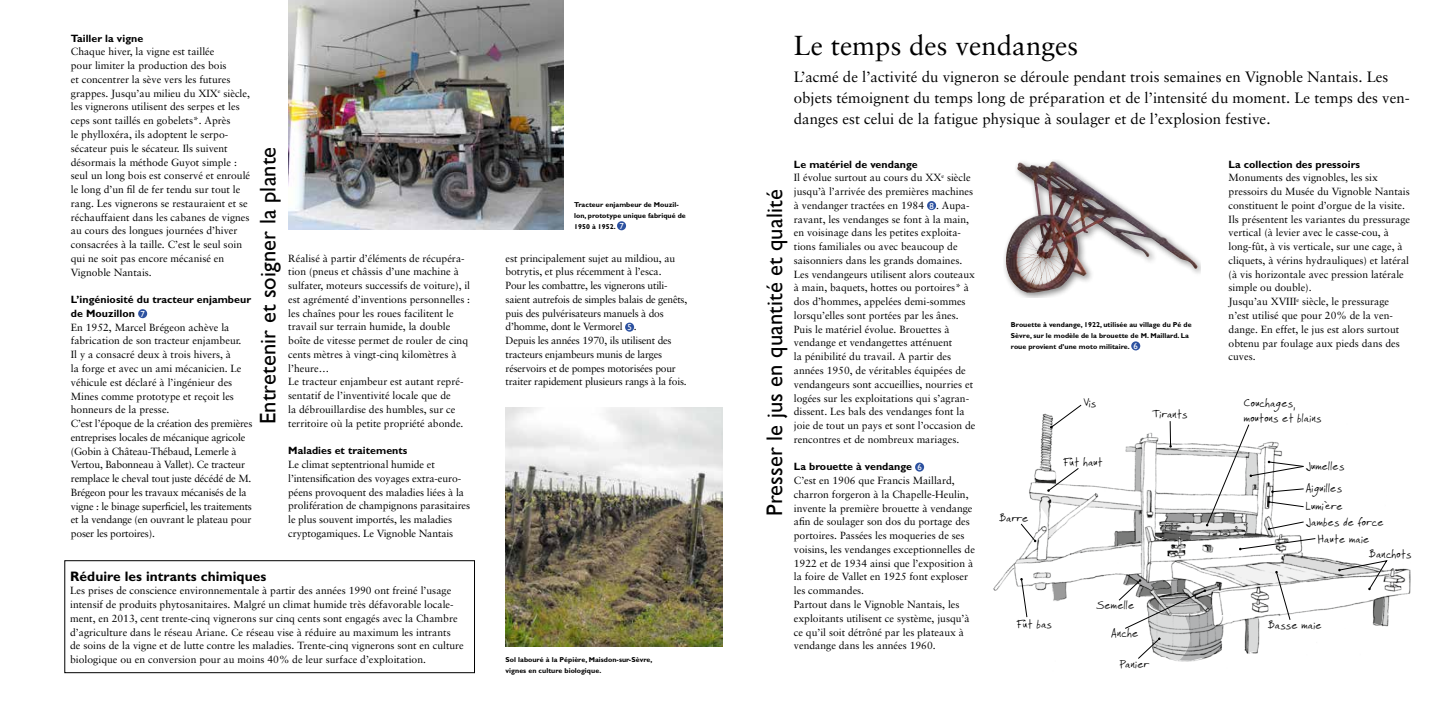
<style>
.page{position:relative;width:1446px;height:720px;background:#fff}
.page>*{position:absolute;margin:0;border:0;box-sizing:border-box;transform-origin:0 0}
.t1{font:27.5px "Sabon";letter-spacing:.005em;color:#000}
.t2{font:22.5px "Gill Sans";letter-spacing:.005em;color:#000}
.t3{font:15px/20.6px "Sabon";color:#000}
.t4{font:700 13.75px "Gill Sans";letter-spacing:.005em;color:#000}
.t5{font:12.5px/27.5px "Faraco Hand";letter-spacing:.005em;color:#000}
.t6{font:700 10.62px/13.8px "Gill Sans";letter-spacing:.005em;color:#000}
.t7{font:10.38px/13.8px "Sabon";color:#000}
.t8{font:10.38px/13.8px "Sabon";letter-spacing:-.02em;color:#000}
.t9{font:700 7.12px/11.2px "Gill Sans";letter-spacing:.005em;color:#000}
.s1{font-weight:400;font-size:8.75px;color:#fff}
.s2{font-family:"Gill Sans";font-size:8.75px;color:#fff}
</style>
<div class="page">
<div style="left:138px;top:309px;width:9px;height:9px;background:#2c51a0;border-radius:50%"></div>
<div style="left:1004px;top:159px;width:196px;height:138px;background:#000;opacity:.5"></div>
<img style="left:1006px;top:161px;width:46px;height:101px">
<div style="left:1131px;top:341px;width:9px;height:9px;background:#2c51a0;border-radius:50%"></div>
<div style="left:617px;top:221px;width:9px;height:9px;background:#2c51a0;border-radius:50%"></div>
<img style="left:288px;top:0;width:275px;height:229px">
<div style="left:64px;top:560px;width:411px;height:112px;border:1px solid #000"></div>
<div style="left:625px;top:322px;width:9px;height:9px;background:#2c51a0;border-radius:50%"></div>
<img style="left:506px;top:407px;width:217px;height:239px">
<div style="left:927px;top:201px;width:9px;height:9px;background:#2c51a0;border-radius:50%"></div>
<div style="left:915px;top:462px;width:9px;height:9px;background:#2c51a0;border-radius:50%"></div>
<img style="left:993px;top:563px;width:418px;height:99px">
<svg style="left:1015px;top:404px;width:373px;height:256px"></svg>
<p class="t6" style="left:71px;top:31px;width:74px">Tailler la vigne</p>
<p class="t7" style="left:71px;top:45px;width:181px">Chaque hiver, la vigne est taillée<br>pour limiter la production des bois<br>et concentrer la sève vers les futures grappes. Jusqu’au milieu du XIX<sup>e</sup> siècle, les vignerons utilisent des serpes et les ceps sont taillés en gobelets*. Après<br>le phylloxéra, ils adoptent le serpo&shy;sécateur puis le sécateur. Ils suivent désormais la méthode Guyot simple : seul un long bois est conservé et enroulé le long d’un fil de fer tendu sur tout le rang. Les vignerons se restauraient et se réchauffaient dans les cabanes de vignes au cours des longues journées d’hiver consacrées à la taille. C’est le seul soin qui ne soit pas encore mécanisé en Vignoble Nantais.</p>
<p class="t6" style="left:71px;top:292px;width:182px">L’ingéniosité du tracteur enjambeur de Mouzillon <span class="s1">7</span></p>
<p class="t8" style="left:71px;top:320px;width:183px">En 1952, Marcel Brégeon achève la fabrication de son tracteur enjambeur.<br>Il y a consacré deux à trois hivers, à<br>la forge et avec un ami mécanicien. Le véhicule est déclaré à l’ingénieur des Mines comme prototype et reçoit les honneurs de la presse.<br>C’est l’époque de la création des premières entreprises locales de mécanique agricole (Gobin à Château-Thébaud, Lemerle à Vertou, Babonneau à Vallet). Ce tracteur remplace le cheval tout juste décédé de M.<br>Brégeon pour les travaux mécanisés de la vigne : le binage superficiel, les traitements et la vendange (en ouvrant le plateau pour poser les portoires).</p>
<h2 class="t2" style="left:255px;top:424px;width:278px;rotate:-90deg">Entretenir et soigner la plante</h2>
<p class="t7" style="left:288px;top:251px;width:183px">Réalisé à partir d’éléments de récupéra&shy;tion (pneus et châssis d’une machine à sulfater, moteurs successifs de voiture), il est agrémenté d’inventions personnelles : les chaînes pour les roues facilitent le travail sur terrain humide, la double boîte de vitesse permet de rouler de cinq cents mètres à vingt-cinq kilomètres à l’heure…<br>Le tracteur enjambeur est autant repré&shy;sentatif de l’inventivité locale que de<br>la débrouillardise des humbles, sur ce territoire où la petite propriété abonde.</p>
<p class="t6" style="left:288px;top:443px;width:121px">Maladies et traitements</p>
<p class="t7" style="left:288px;top:457px;width:183px">Le climat septentrional humide et l’intensification des voyages extra-euro&shy;péens provoquent des maladies liées à la prolifération de champignons parasitaires le plus souvent importés, les maladies cryptogamiques. Le Vignoble Nantais</p>
<h3 class="t4" style="left:70px;top:567px;width:198px">Réduire les intrants chimiques</h3>
<p class="t7" style="left:70px;top:583px;width:395px">Les prises de conscience environnementale à partir des années 1990 ont freiné l’usage intensif de produits phytosanitaires. Malgré un climat humide très défavorable locale&shy;ment, en 2013, cent trente-cinq vignerons sur cinq cents sont engagés avec la Chambre d’agriculture dans le réseau Ariane. Ce réseau vise à réduire au maximum les intrants<br>de soins de la vigne et de lutte contre les maladies. Trente-cinq vignerons sont en culture biologique ou en conversion pour au moins 40% de leur surface d’exploitation.</p>
<p class="t9" style="left:574px;top:198px;width:113px">Tracteur enjambeur de Mouzil&shy;lon, prototype unique fabriqué de<br>1950 à 1952. <span class="s1">7</span></p>
<p class="t8" style="left:506px;top:251px;width:183px">est principalement sujet au mildiou, au botrytis, et plus récemment à l’esca.<br>Pour les combattre, les vignerons utili&shy;saient autrefois de simples balais de genêts, puis des pulvérisateurs manuels à dos d’homme, dont le Vermorel <span class="s2">5</span> .<br>Depuis les années 1970, ils utilisent des tracteurs enjambeurs munis de larges réservoirs et de pompes motorisées pour traiter rapidement plusieurs rangs à la fois.</p>
<p class="t9" style="left:506px;top:653px;width:148px">Sol labouré à la Pépière, Maisdon-sur-Sèvre, vignes en culture biologique.</p>
<h1 class="t1" style="left:794px;top:29px;width:286px">Le temps des vendanges</h1>
<p class="t3" style="left:794px;top:67px;width:617px">L’acmé de l’activité du vigneron se déroule pendant trois semaines en Vignoble Nantais. Les objets témoignent du temps long de préparation et de l’intensité du moment. Le temps des ven&shy;danges est celui de la fatigue physique à soulager et de l’explosion festive.</p>
<p class="t6" style="left:794px;top:157px;width:125px">Le matériel de vendange</p>
<p class="t7" style="left:794px;top:171px;width:183px">Il évolue surtout au cours du XX<sup>e</sup> siècle jusqu’à l’arrivée des premières machines à vendanger tractées en 1984 <span class="s2">8</span> . Aupa&shy;ravant, les vendanges se font à la main, en voisinage dans les petites exploita&shy;tions familiales ou avec beaucoup de saisonniers dans les grands domaines.<br>Les vendangeurs utilisent alors couteaux à main, baquets, hottes ou portoires* à dos d’hommes, appelées demi-sommes lorsqu’elles sont portées par les ânes.<br>Puis le matériel évolue. Brouettes à vendange et vendangettes atténuent<br>la pénibilité du travail. A partir des années 1950, de véritables équipées de vendangeurs sont accueillies, nourries et logées sur les exploitations qui s’agran&shy;dissent. Les bals des vendanges font la joie de tout un pays et sont l’occasion de rencontres et de nombreux mariages.</p>
<p class="t6" style="left:794px;top:459px;width:129px">La brouette à vendange <span class="s1">6</span></p>
<p class="t7" style="left:794px;top:473px;width:183px">C’est en 1906 que Francis Maillard, charron forgeron à la Chapelle-Heulin, invente la première brouette à vendange afin de soulager son dos du portage des portoires. Passées les moqueries de ses voisins, les vendanges exceptionnelles de 1922 et de 1934 ainsi que l’exposition à la foire de Vallet en 1925 font exploser les commandes.<br>Partout dans le Vignoble Nantais, les exploitants utilisent ce système, jusqu’à ce qu’il soit détrôné par les plateaux à vendange dans les années 1960.</p>
<p class="t6" style="left:1228px;top:157px;width:133px">La collection des pressoirs</p>
<p class="t7" style="left:1228px;top:171px;width:183px">Monuments des vignobles, les six pressoirs du Musée du Vignoble Nantais constituent le point d’orgue de la visite.<br>Ils présentent les variantes du pressurage vertical (à levier avec le casse-cou, à long-fût, à vis verticale, sur une cage, à cliquets, à vérins hydrauliques) et latéral (à vis horizontale avec pression latérale simple ou double).<br>Jusqu’au XVIII<sup>e</sup> siècle, le pressurage n’est utilisé que pour 20% de la ven&shy;dange. En effet, le jus est alors surtout obtenu par foulage aux pieds dans des cuves.</p>
<h2 class="t2" style="left:761px;top:516px;width:328px;rotate:-90deg">Presser le jus en quantité et qualité</h2>
<p class="t9" style="left:1011px;top:318px;width:182px">Brouette à vendange, 1922, utilisée au village du Pé de<br>Sèvre, sur le modèle de la brouette de M. Maillard. La roue provient d’une moto militaire. <span class="s1">6</span></p>
<p class="t5" style="left:1084px;top:389px;width:13px">Vis</p>
<p class="t5" style="left:1244px;top:395px;width:79px;line-height:15px">Couchages, moutons et blains</p>
<p class="t5" style="left:1153px;top:400px;width:36px">Tirants</p>
<p class="t5" style="left:1063px;top:448px;width:41px">Fût haut</p>
<p class="t5" style="left:1305px;top:452px;width:40px">Jumelles</p>
<p class="t5" style="left:1305px;top:473px;width:38px">Aiguilles</p>
<p class="t5" style="left:1305px;top:492px;width:39px">Lumière</p>
<p class="t5" style="left:999px;top:503px;width:31px">Barre</p>
<p class="t5" style="left:1305px;top:508px;width:80px">Jambes de force</p>
<p class="t5" style="left:1318px;top:524px;width:53px">Haute maie</p>
<p class="t5" style="left:1369px;top:539px;width:44px">Banchots</p>
<p class="t5" style="left:1111px;top:590px;width:29px;text-indent:-15px">Semelle<br>Anche</p>
<p class="t5" style="left:1119px;top:649px;width:31px">Panier</p>
<p class="t5" style="left:1016px;top:610px;width:37px">Fût bas</p>
<p class="t5" style="left:1267px;top:610px;width:56px">Basse maie</p>
</div>
